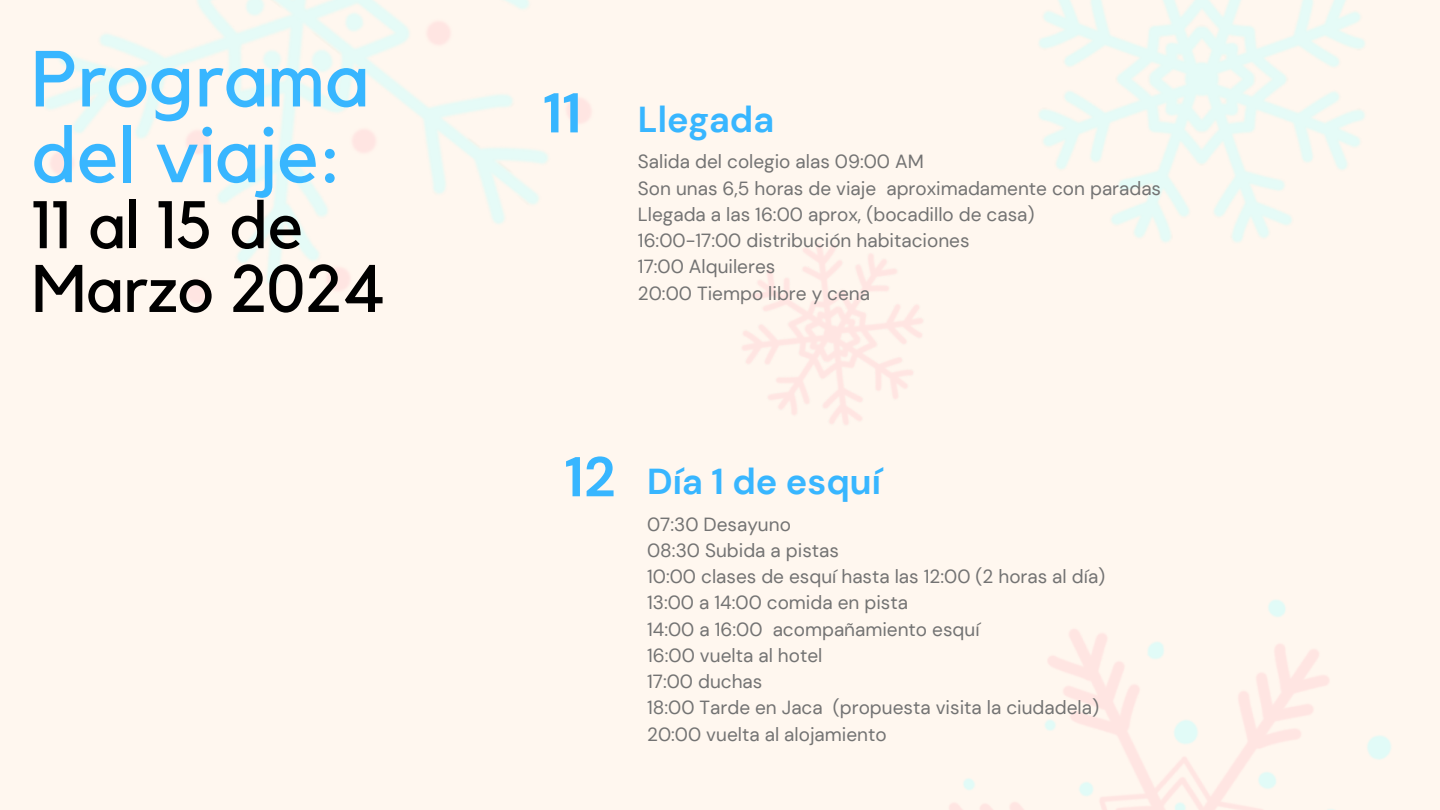
<style>
.page{position:relative;width:1440px;height:810px;background:#fff}
.page>*{position:absolute;margin:0;border:0;box-sizing:border-box;transform-origin:0 0}
.t1{font:78.4px/75.8px "Kollektif";color:#38b6ff}
.t2{font:66.4px/63.8px "Kollektif";color:#000}
.t3{font:700 55.9px "DM Sans";color:#38b6ff}
.t4{font:700 36px "DM Sans";color:#38b6ff}
.t5{font:19px "DM Sans";color:#737373}
</style>
<div class="page">
<p class="t1" style="left:32px;top:44px;width:339px">Programa del viaje:</p>
<p class="t2" style="left:32px;top:196px;width:355px">11 al 15 de<br>Marzo 2024</p>
<p class="t3" style="left:543px;top:77px;width:40px">11</p>
<p class="t4" style="left:638px;top:97px;width:138px">Llegada</p>
<p class="t5" style="left:638px;top:150px;width:287px">Salida del colegio alas 09:00 AM</p>
<p class="t5" style="left:638px;top:176px;width:525px">Son unas 6,5 horas de viaje aproximadamente con paradas</p>
<p class="t5" style="left:638px;top:202px;width:398px">Llegada a las 16:00 aprox, (bocadillo de casa)</p>
<p class="t5" style="left:638px;top:228px;width:333px">16:00-17:00 distribución habitaciones</p>
<p class="t5" style="left:638px;top:255px;width:139px">17:00 Alquileres</p>
<p class="t5" style="left:638px;top:281px;width:234px">20:00 Tiempo libre y cena</p>
<p class="t3" style="left:564px;top:441px;width:53px">12</p>
<p class="t4" style="left:647px;top:459px;width:235px">Día 1 de esquí</p>
<p class="t5" style="left:647px;top:512px;width:145px">07:30 Desayuno</p>
<p class="t5" style="left:647px;top:538px;width:193px">08:30 Subida a pistas</p>
<p class="t5" style="left:647px;top:564px;width:460px">10:00 clases de esquí hasta las 12:00 (2 horas al día)</p>
<p class="t5" style="left:647px;top:590px;width:262px">13:00 a 14:00 comida en pista</p>
<p class="t5" style="left:647px;top:617px;width:334px">14:00 a 16:00 acompañamiento esquí</p>
<p class="t5" style="left:647px;top:643px;width:177px">16:00 vuelta al hotel</p>
<p class="t5" style="left:647px;top:669px;width:117px">17:00 duchas</p>
<p class="t5" style="left:647px;top:695px;width:454px">18:00 Tarde en Jaca (propuesta visita la ciudadela)</p>
<p class="t5" style="left:647px;top:722px;width:241px">20:00 vuelta al alojamiento</p>
</div>
